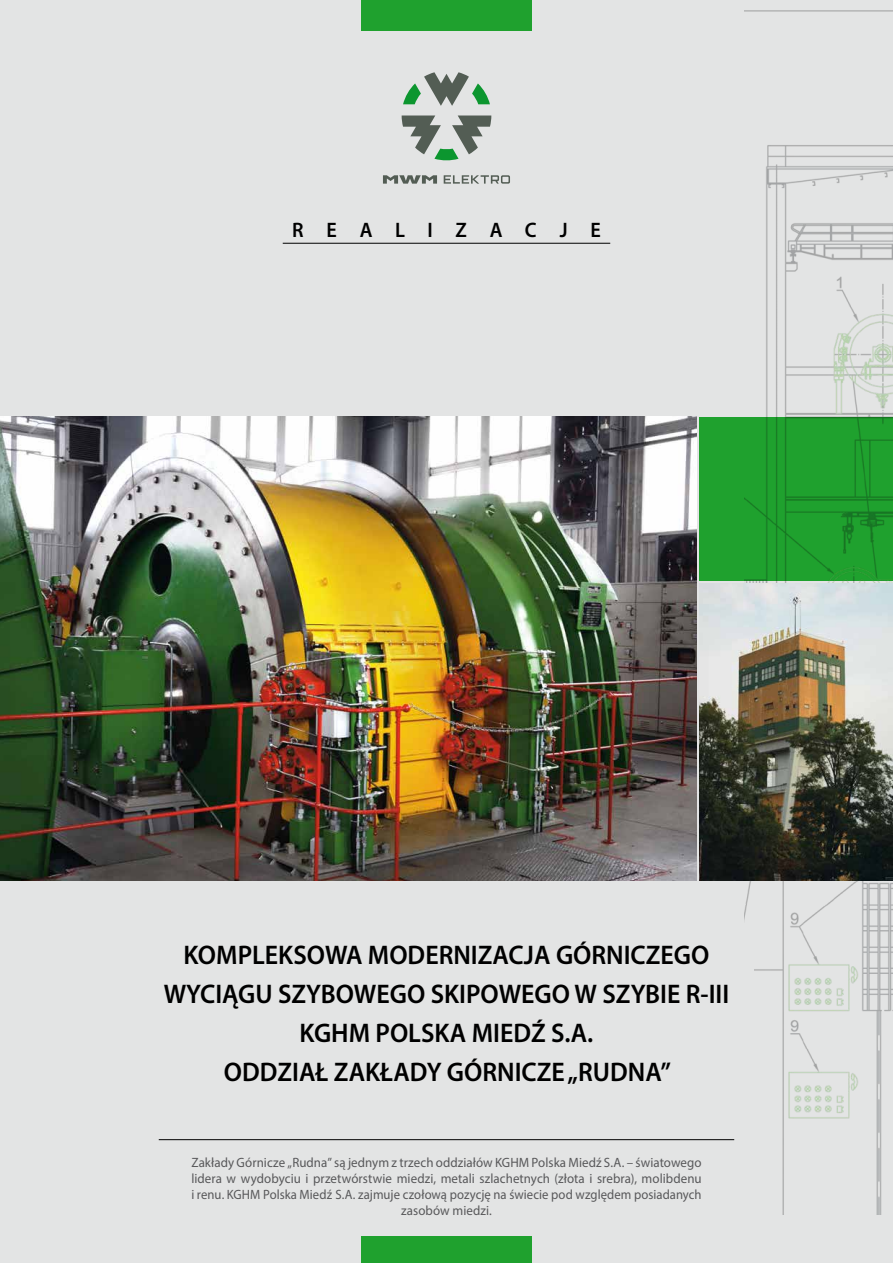
<style>
.page{position:relative;width:893px;height:1263px;background:#e3e4e4}
.page>*{position:absolute;margin:0;border:0;box-sizing:border-box;transform-origin:0 0}
.t1{font:600 27px/39px "Myriad Pro";color:#000;text-align:center;scale:.96 1}
.t2{font:600 21px "Myriad Pro";letter-spacing:1.13em;color:#000;scale:.96 1}
.t3{font:13.5px/16.2px "Myriad Pro";letter-spacing:.005em;color:#58585a;text-align:center;scale:.96 1}
</style>
<div class="page">
<div style="left:699px;top:417px;width:194px;height:163px;background:#1fa12e"></div>
<img style="left:744px;top:10px;width:149px;height:1204px">
<div style="left:136px;top:924px;width:617px;height:339px;background:#e3e4e4"></div>
<img style="left:0;top:417px;width:697px;height:463px">
<div style="left:361px;top:0;width:170px;height:31px;background:#1fa12e"></div>
<div style="left:361px;top:1236px;width:170px;height:27px;background:#1fa12e"></div>
<hr style="left:159px;top:1139px;width:575px;height:1px;background:#000">
<img style="left:699px;top:583px;width:194px;height:297px">
<hr style="left:283px;top:243px;width:327px;height:1px;background:#000">
<svg style="left:383px;top:175px;width:54px;height:9px"></svg>
<svg style="left:444px;top:175px;width:66px;height:9px"></svg>
<svg style="left:403px;top:72px;width:87px;height:34px"></svg>
<svg style="left:402px;top:115px;width:89px;height:46px"></svg>
<h2 class="t2" style="left:292px;top:217px;width:323px">REALIZACJE</h2>
<h1 class="t1" style="left:164px;top:935px;width:590px">KOMPLEKSOWA MODERNIZACJA GÓRNICZEGO WYCIĄGU SZYBOWEGO SKIPOWEGO W SZYBIE R-III KGHM POLSKA MIEDŹ S.A.<br>ODDZIAŁ ZAKŁADY GÓRNICZE „RUDNA”</h1>
<p class="t3" style="left:191px;top:1154px;width:533px">Zakłady Górnicze „Rudna” są jednym z trzech oddziałów KGHM Polska Miedź S.A. – światowego lidera w wydobyciu i przetwórstwie miedzi, metali szlachetnych (złota i srebra), molibdenu i renu. KGHM Polska Miedź S.A. zajmuje czołową pozycję na świecie pod względem posiadanych zasobów miedzi.</p>
</div>
